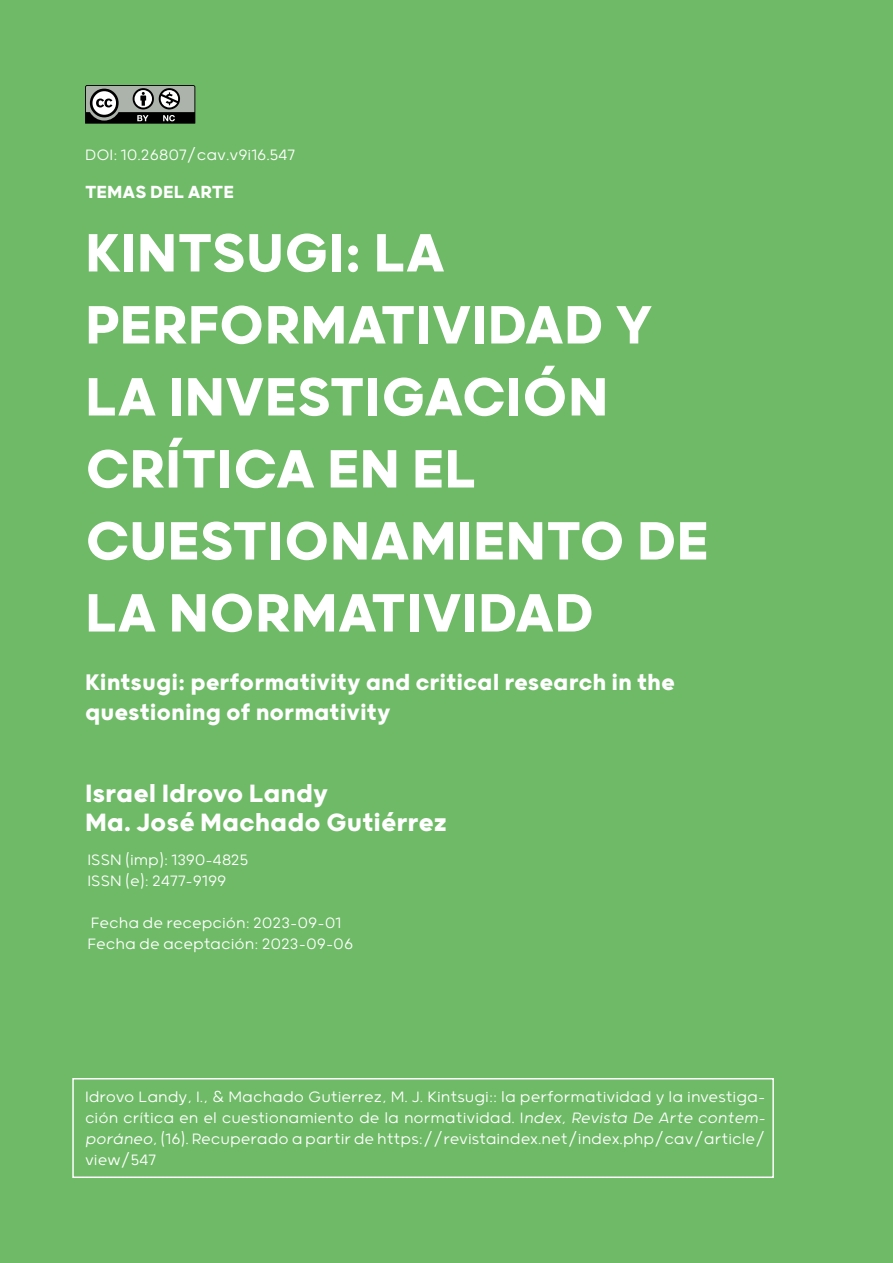
<style>
.page{position:relative;width:893px;height:1263px;background:#6eba66}
.page>*{position:absolute;margin:0;border:0;box-sizing:border-box;transform-origin:0 0}
.credits_body{font:700 64.5px/72px "Grold";color:#fff}
.body{font:700 30px "Grold";color:#fff}
.credits_body-2{font:700 27px/30px "Grold";color:#fff}
.t1{font:700 21px "Grold";color:#fff}
.body-2{font:300 18px/21px "Grold";color:#fff;text-align:justify}
.s1{font-style:italic}
</style>
<div class="page">
<svg style="left:85px;top:85px;width:110px;height:39px;background:#717571"></svg>
<div style="left:72px;top:1078px;width:702px;height:100px;border:2px solid #fff"></div>
<p class="body-2" style="left:85px;top:144px;width:212px">DOI: 10.26807/cav.v9i16.547</p>
<p class="t1" style="left:85px;top:180px;width:150px">TEMAS DEL ARTE</p>
<p class="credits_body" style="left:85px;top:213px;width:625px">KINTSUGI: LA<br>PERFORMATIVIDAD Y<br>LA INVESTIGACIÓN<br>CRÍTICA EN EL<br>CUESTIONAMIENTO DE<br>LA NORMATIVIDAD</p>
<p class="credits_body-2" style="left:85px;top:666px;width:591px">Kintsugi: performativity and critical research in the questioning of normativity</p>
<p class="body" style="left:85px;top:776px;width:245px">Israel Idrovo Landy</p>
<p class="body" style="left:85px;top:804px;width:363px">Ma. José Machado Gutiérrez</p>
<p class="body-2" style="left:87px;top:849px;width:162px">ISSN (imp): 1390-4825</p>
<p class="body-2" style="left:87px;top:870px;width:141px">ISSN (e): 2477-9199</p>
<p class="body-2" style="left:91px;top:911px;width:252px">Fecha de recepción: 2023-09-01</p>
<p class="body-2" style="left:87px;top:932px;width:267px">Fecha de aceptación: 2023-09-06</p>
<p class="body-2" style="left:85px;top:1085px;width:682px">Idrovo Landy, I., &amp; Machado Gutierrez, M. J. Kintsugi:: la performatividad y la investiga&shy;ción crítica en el cuestionamiento de la normatividad. I<span class="s1">ndex, Revista De Arte contem&shy;poráneo</span>, (16). Recuperado a partir de https://revistaindex.net/index.php/cav/article/ view/547</p>
</div>
